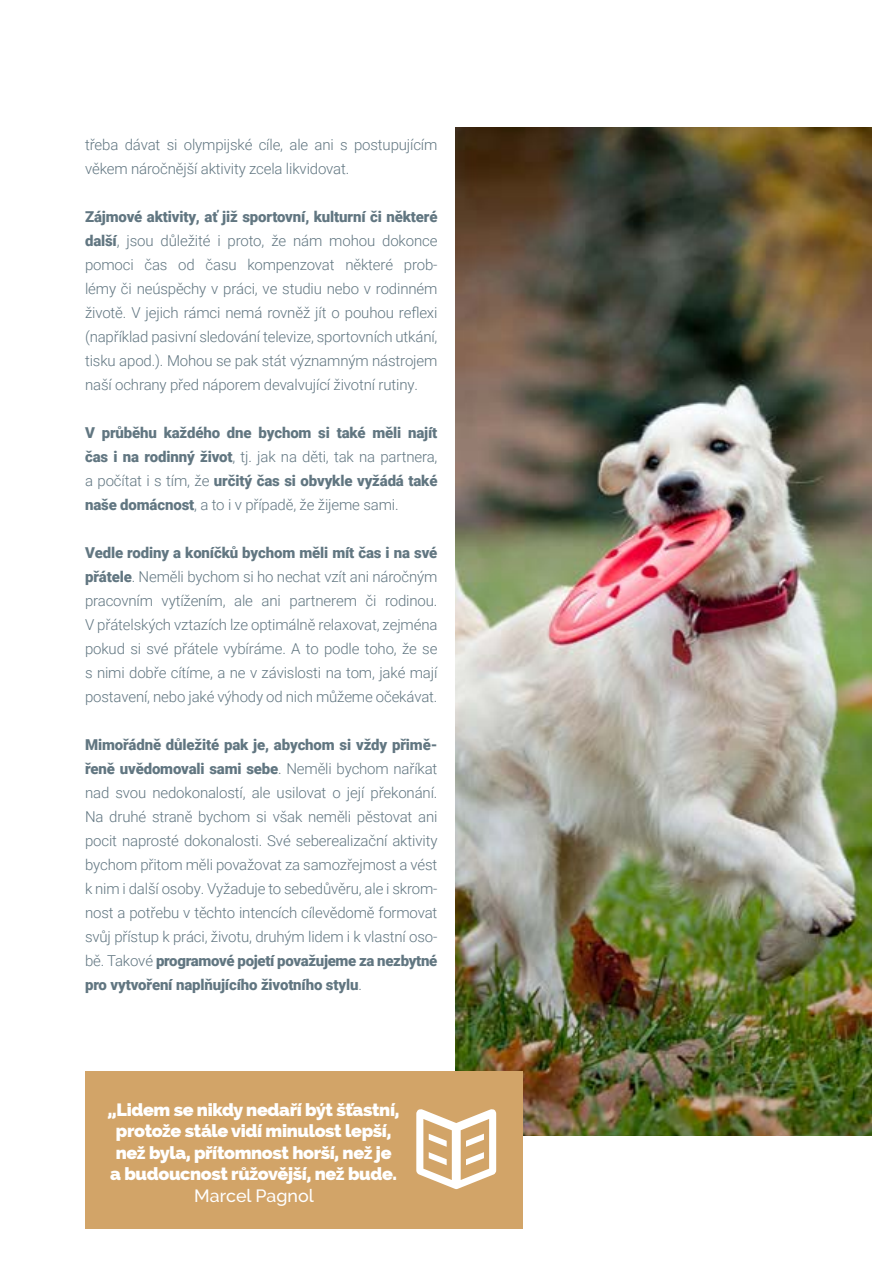
<style>
.page{position:relative;width:893px;height:1263px;background:#fff}
.page>*{position:absolute;margin:0;border:0;box-sizing:border-box;transform-origin:0 0}
.t1{font:800 17.85px/21.5px "Raleway";letter-spacing:-.02em;color:#fff;text-align:center}
.t2{font:500 17.85px "Raleway";color:#fff}
.t3{font:300 15px/24px "Roboto";letter-spacing:-.01em;color:#617681;text-align:justify}
.t4{font:900 15px/24px "Roboto";letter-spacing:-.01em;color:#617681;text-align:justify}
.s1{font-weight:900}
.s2{font-weight:300}
</style>
<div class="page">
<img style="left:455px;top:128px;width:417px;height:1007px">
<div style="left:85px;top:1071px;width:437px;height:158px;background:#d2a468"></div>
<svg style="left:416px;top:1109px;width:80px;height:80px"></svg>
<p class="t3" style="left:85px;top:132px;width:354px">třeba dávat si olympijské cíle, ale ani s postupujícím věkem náročnější aktivity zcela likvidovat.</p>
<p class="t3" style="left:85px;top:204px;width:354px"><span class="s1">Zájmové aktivity, ať již sportovní, kulturní či některé další</span>, jsou důležité i proto, že nám mohou dokonce pomoci čas od času kompenzovat některé prob&shy;lémy či neúspěchy v práci, ve studiu nebo v rodinném životě. V jejich rámci nemá rovněž jít o pouhou reflexi (například pasivní sledování televize, sportovních utkání, tisku apod.). Mohou se pak stát významným nástrojem naší ochrany před náporem devalvující životní rutiny.</p>
<p class="t4" style="left:85px;top:420px;width:354px">V průběhu každého dne bychom si také měli najít čas i na rodinný život<span class="s2">, tj. jak na děti, tak na partnera, a počítat i s tím, že</span> určitý čas si obvykle vyžádá také naše domácnost<span class="s2">, a to i v případě, že žijeme sami.</span></p>
<p class="t3" style="left:85px;top:540px;width:354px"><span class="s1">Vedle rodiny a koníčků bychom měli mít čas i na své přátele</span>. Neměli bychom si ho nechat vzít ani náročným pracovním vytížením, ale ani partnerem či rodinou.<br>V přátelských vztazích lze optimálně relaxovat, zejména pokud si své přátele vybíráme. A to podle toho, že se s nimi dobře cítíme, a ne v závislosti na tom, jaké mají postavení, nebo jaké výhody od nich můžeme očekávat.</p>
<p class="t3" style="left:85px;top:732px;width:354px"><span class="s1">Mimořádně důležité pak je, abychom si vždy přimě&shy;řeně uvědomovali sami sebe</span>. Neměli bychom naříkat nad svou nedokonalostí, ale usilovat o její překonání.<br>Na druhé straně bychom si však neměli pěstovat ani pocit naprosté dokonalosti. Své seberealizační aktivity bychom přitom měli považovat za samozřejmost a vést k nim i další osoby. Vyžaduje to sebedůvěru, ale i skrom&shy;nost a potřebu v těchto intencích cílevědomě formovat svůj přístup k práci, životu, druhým lidem i k vlastní oso&shy;bě. Takové <span class="s1">programové pojetí považujeme za nezbytné pro vytvoření naplňujícího životního stylu</span>.</p>
<p class="t1" style="left:108px;top:1099px;width:293px">„Lidem se nikdy nedaří být šťastní, protože stále vidí minulost lepší, než byla, přítomnost horší, než je<br>a budoucnost růžovější, než bude.</p>
<p class="t2" style="left:194px;top:1185px;width:121px">Marcel Pagnol</p>
</div>
